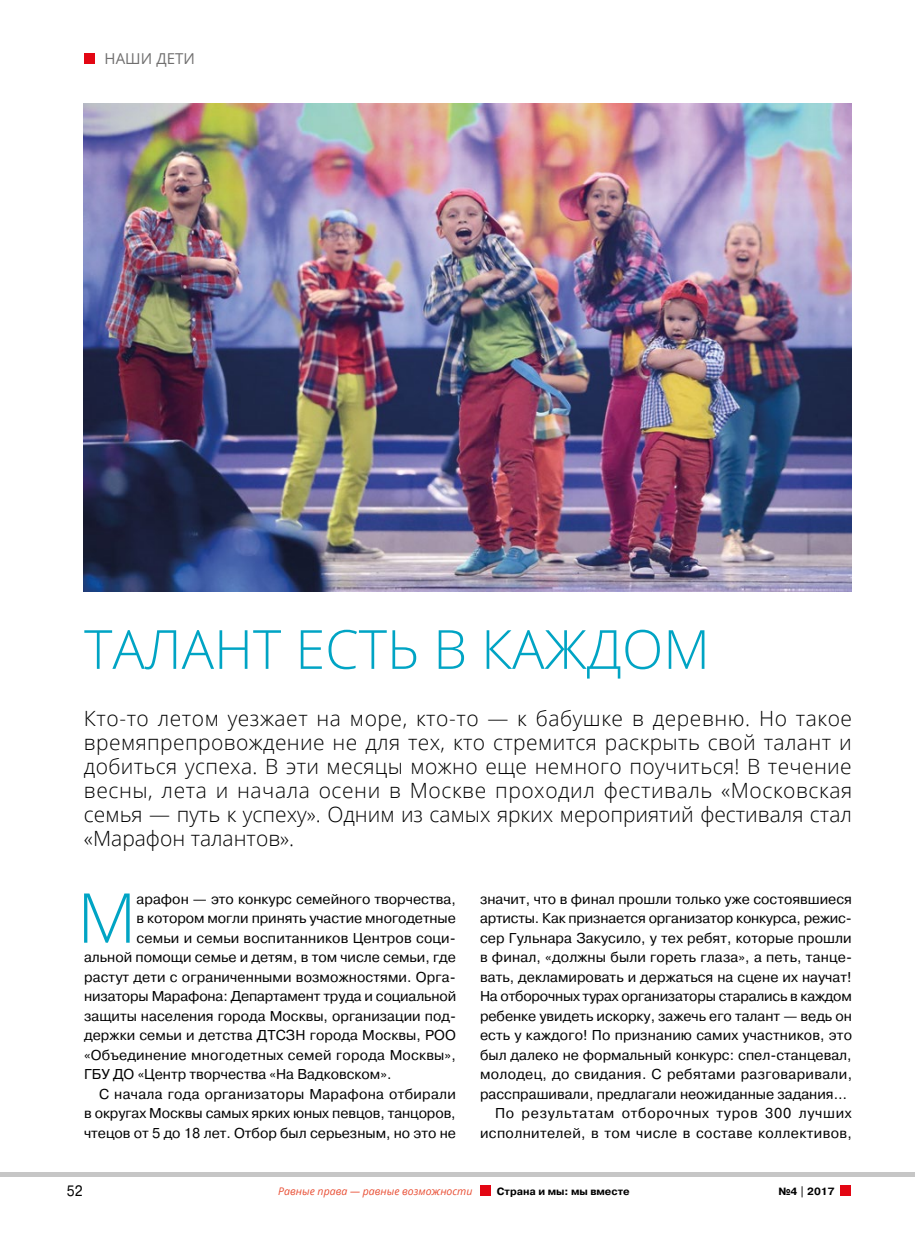
<style>
.page{position:relative;width:915px;height:1234px;background:#fff}
.page>*{position:absolute;margin:0;border:0;box-sizing:border-box;transform-origin:0 0}
.t1{font:300 68.85px "Open Sans";color:#00a4c4}
.t2{font:300 54px "Open Sans";color:#00a4c4}
.t3{font:300 21px/24px "Open Sans";color:#000;text-align:justify}
.t4{font:15px "Open Sans";color:#706f6f}
.t5{font:15px "Pragmatica";color:#000;scale:.9 1}
.t6{font:14.25px "Pragmatica";color:#000}
.t7{font:14.25px "Pragmatica";letter-spacing:.02em;color:#000}
.t8{font:14.25px "Pragmatica";letter-spacing:.025em;color:#000}
.t9{font:14.25px "Pragmatica";letter-spacing:.05em;color:#000}
.t10{font:italic 10.5px "Open Sans";color:#e94f35}
.t11{font:700 10.5px "Pragmatica C";color:#000}
</style>
<div class="page">
<img style="left:84px;top:104px;width:767px;height:487px">
<div style="left:840px;top:1184px;width:10px;height:11px;background:#e30613"></div>
<div style="left:480px;top:1184px;width:10px;height:11px;background:#e30613"></div>
<div style="left:0;top:1171px;width:914px;height:5px;background:#c6c6c6"></div>
<div style="left:84px;top:54px;width:11px;height:10px;background:#e30613"></div>
<p class="t4" style="left:105px;top:48px;width:24px">Наши</p>
<p class="t4" style="left:156px;top:48px;width:11px">дети</p>
<h2 class="t2" style="left:84px;top:612px;width:627px">ТАЛАНТ ЕСТЬ В КАЖДОМ</h2>
<p class="t3" style="left:84px;top:705px;width:769px">Кто-то летом уезжает на море, кто-то — к бабушке в деревню. Но такое времяпрепровождение не для тех, кто стремится раскрыть свой талант и добиться успеха. В эти месяцы можно еще немного поучиться! В течение весны, лета и начала осени в Москве проходил фестиваль «Московская семья — путь к успеху». Одним из самых ярких мероприятий фестиваля стал «Марафон талантов».</p>
<h1 class="t1" style="left:77px;top:870px;width:61px">М</h1>
<p class="t6" style="left:136px;top:889px;width:320px">арафон — это конкурс семейного творчества,</p>
<p class="t6" style="left:136px;top:909px;width:321px">в котором могли принять участие многодетные</p>
<p class="t6" style="left:136px;top:928px;width:320px">семьи и семьи воспитанников Центров соци‑</p>
<p class="t6" style="left:84px;top:948px;width:373px">альной помощи семье и детям, в том числе семьи, где</p>
<p class="t6" style="left:84px;top:967px;width:373px">растут дети с ограниченными возможностями. Орга‑</p>
<p class="t6" style="left:84px;top:987px;width:373px">низаторы Марафона: Департамент труда и социальной</p>
<p class="t6" style="left:84px;top:1006px;width:373px">защиты населения города Москвы, организации под‑</p>
<p class="t6" style="left:84px;top:1026px;width:373px">держки семьи и детства ДТСЗН города Москвы, РОО</p>
<p class="t6" style="left:84px;top:1045px;width:373px">«Объединение многодетных семей города Москвы»,</p>
<p class="t6" style="left:84px;top:1065px;width:309px">ГБУ ДО «Центр творчества «На Вадковском».</p>
<p class="t7" style="left:99px;top:1084px;width:358px">С начала года организаторы Марафона отбирали</p>
<p class="t6" style="left:84px;top:1104px;width:373px">в округах Москвы самых ярких юных певцов, танцоров,</p>
<p class="t6" style="left:84px;top:1123px;width:373px">чтецов от 5 до 18 лет. Отбор был серьезным, но это не</p>
<p class="t6" style="left:480px;top:889px;width:373px">значит, что в финал прошли только уже состоявшиеся</p>
<p class="t6" style="left:480px;top:909px;width:373px">артисты. Как признается организатор конкурса, режис‑</p>
<p class="t6" style="left:480px;top:928px;width:373px">сер Гульнара Закусило, у тех ребят, которые прошли</p>
<p class="t6" style="left:480px;top:948px;width:373px">в финал, «должны были гореть глаза», а петь, танце‑</p>
<p class="t6" style="left:480px;top:967px;width:373px">вать, декламировать и держаться на сцене их научат!</p>
<p class="t6" style="left:480px;top:987px;width:373px">На отборочных турах организаторы старались в каждом</p>
<p class="t6" style="left:480px;top:1006px;width:373px">ребенке увидеть искорку, зажечь его талант — ведь он</p>
<p class="t6" style="left:480px;top:1026px;width:373px">есть у каждого! По признанию самих участников, это</p>
<p class="t6" style="left:480px;top:1045px;width:373px">был далеко не формальный конкурс: спел-станцевал,</p>
<p class="t7" style="left:480px;top:1065px;width:373px">молодец, до свидания. С ребятами разговаривали,</p>
<p class="t6" style="left:480px;top:1084px;width:368px">расспрашивали, предлагали неожиданные задания…</p>
<p class="t9" style="left:495px;top:1104px;width:358px">По результатам отборочных туров 300 лучших</p>
<p class="t8" style="left:480px;top:1123px;width:373px">исполнителей, в том числе в составе коллективов,</p>
<p class="t5" style="left:67px;top:1181px;width:19px">52</p>
<p class="t11" style="left:496px;top:1185px;width:134px">Страна и мы: мы вместе</p>
<p class="t11" style="left:778px;top:1185px;width:58px">№4 | 2017</p>
<p class="t10" style="left:278px;top:1183px;width:195px">Равные права — равные возможности</p>
</div>
